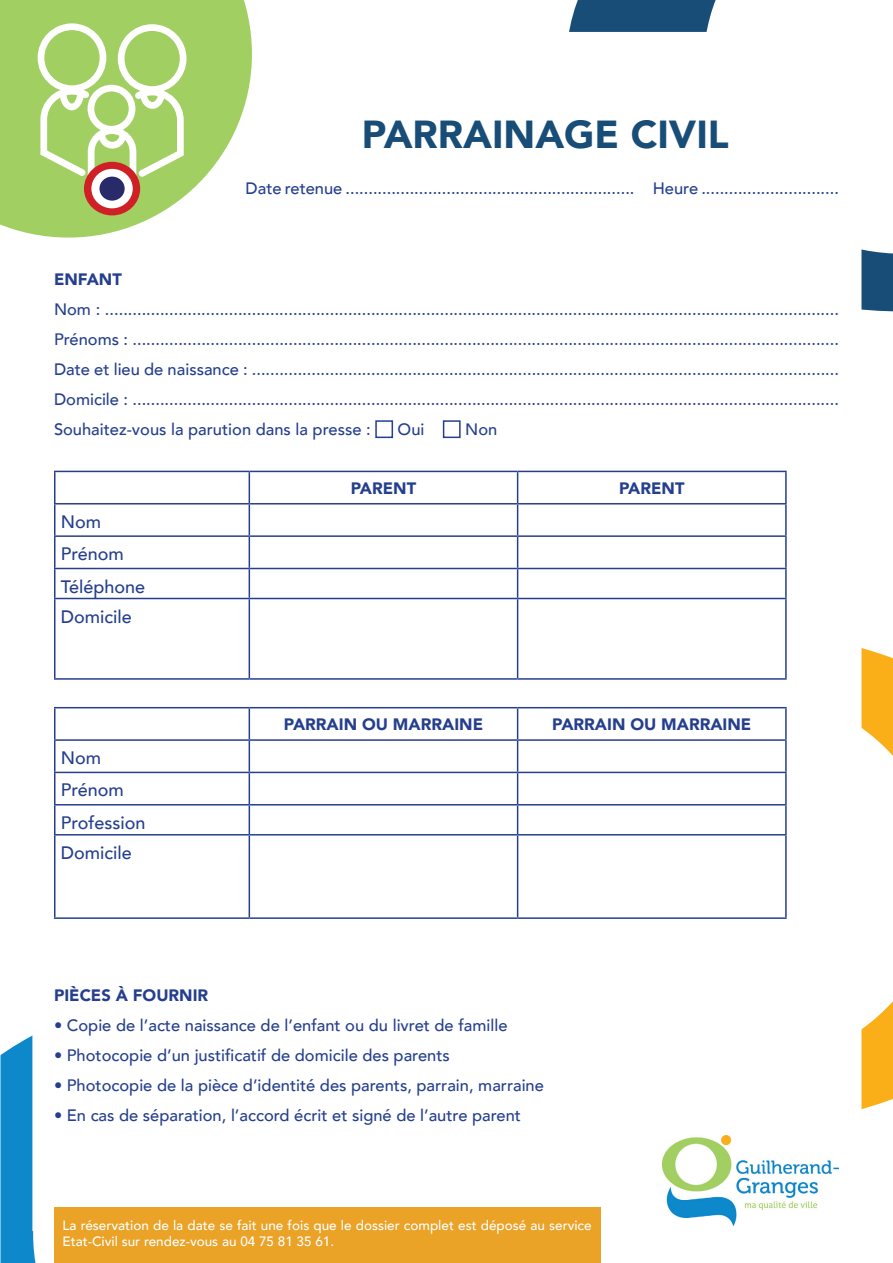
<style>
.page{position:relative;width:893px;height:1263px;background:#fff}
.page>*{position:absolute;margin:0;border:0;box-sizing:border-box;transform-origin:0 0}
.t1{font:900 39px "Avenir";color:#184d77}
.t2{font:500 18px/32.4px "Avenir";color:#253f8e}
.t3{font:500 16.5px/30px "Avenir";color:#253f8e;text-align:justify}
.t4{font:900 16.5px "Avenir";color:#253f8e}
.t5{font:500 13.5px/16.2px "Avenir";color:#fff}
</style>
<div class="page">
<svg style="left:569px;top:0;width:324px;height:311px"></svg>
<svg style="left:0;top:1035px;width:572px;height:228px"></svg>
<svg style="left:402px;top:632px;width:491px;height:493px"></svg>
<img style="left:662px;top:1135px;width:177px;height:91px">
<div style="left:54px;top:1208px;width:546px;height:55px;background:#eaa227"></div>
<svg style="left:0;top:0;width:252px;height:238px;fill:#a2cf62"></svg>
<div style="left:375px;top:420px;width:18px;height:18px;border:2px solid #253f8e"></div>
<div style="left:443px;top:420px;width:18px;height:18px;border:2px solid #253f8e"></div>
<hr style="left:54px;top:471px;width:195px;height:1px;background:#253f8e">
<hr style="left:54px;top:472px;width:2px;height:31px;background:#253f8e">
<hr style="left:249px;top:471px;width:269px;height:1px;background:#253f8e">
<hr style="left:249px;top:472px;width:1px;height:31px;background:#253f8e">
<hr style="left:518px;top:471px;width:269px;height:1px;background:#253f8e">
<hr style="left:517px;top:472px;width:1px;height:31px;background:#253f8e">
<hr style="left:785px;top:472px;width:2px;height:31px;background:#253f8e">
<hr style="left:54px;top:503px;width:195px;height:1px;background:#253f8e">
<hr style="left:54px;top:504px;width:2px;height:31px;background:#253f8e">
<hr style="left:249px;top:503px;width:269px;height:1px;background:#253f8e">
<hr style="left:249px;top:504px;width:1px;height:31px;background:#253f8e">
<hr style="left:518px;top:503px;width:269px;height:1px;background:#253f8e">
<hr style="left:517px;top:504px;width:1px;height:31px;background:#253f8e">
<hr style="left:785px;top:504px;width:2px;height:31px;background:#253f8e">
<hr style="left:54px;top:535px;width:195px;height:2px;background:#253f8e">
<hr style="left:54px;top:537px;width:2px;height:31px;background:#253f8e">
<hr style="left:249px;top:535px;width:269px;height:2px;background:#253f8e">
<hr style="left:249px;top:537px;width:1px;height:31px;background:#253f8e">
<hr style="left:518px;top:535px;width:269px;height:2px;background:#253f8e">
<hr style="left:517px;top:537px;width:1px;height:31px;background:#253f8e">
<hr style="left:785px;top:537px;width:2px;height:31px;background:#253f8e">
<hr style="left:54px;top:568px;width:195px;height:1px;background:#253f8e">
<hr style="left:54px;top:569px;width:2px;height:29px;background:#253f8e">
<hr style="left:249px;top:568px;width:269px;height:1px;background:#253f8e">
<svg style="left:249px;top:569px;width:1px;height:29px"></svg>
<hr style="left:518px;top:568px;width:269px;height:1px;background:#253f8e">
<svg style="left:517px;top:569px;width:1px;height:29px"></svg>
<hr style="left:785px;top:569px;width:2px;height:29px;background:#253f8e">
<hr style="left:54px;top:598px;width:195px;height:1px;background:#253f8e">
<hr style="left:54px;top:599px;width:2px;height:79px;background:#253f8e">
<hr style="left:249px;top:598px;width:269px;height:1px;background:#253f8e">
<hr style="left:249px;top:599px;width:1px;height:79px;background:#253f8e">
<hr style="left:518px;top:598px;width:269px;height:1px;background:#253f8e">
<hr style="left:517px;top:599px;width:1px;height:79px;background:#253f8e">
<hr style="left:785px;top:599px;width:2px;height:79px;background:#253f8e">
<hr style="left:54px;top:678px;width:195px;height:2px;background:#253f8e">
<hr style="left:249px;top:678px;width:269px;height:2px;background:#253f8e">
<hr style="left:518px;top:678px;width:269px;height:2px;background:#253f8e">
<hr style="left:54px;top:707px;width:195px;height:1px;background:#253f8e">
<hr style="left:54px;top:708px;width:2px;height:31px;background:#253f8e">
<hr style="left:249px;top:707px;width:269px;height:1px;background:#253f8e">
<hr style="left:249px;top:708px;width:1px;height:31px;background:#253f8e">
<hr style="left:518px;top:707px;width:269px;height:1px;background:#253f8e">
<hr style="left:517px;top:708px;width:1px;height:31px;background:#253f8e">
<hr style="left:785px;top:708px;width:2px;height:31px;background:#253f8e">
<hr style="left:54px;top:739px;width:195px;height:2px;background:#253f8e">
<hr style="left:54px;top:741px;width:2px;height:31px;background:#253f8e">
<hr style="left:249px;top:739px;width:269px;height:2px;background:#253f8e">
<hr style="left:249px;top:741px;width:1px;height:31px;background:#253f8e">
<hr style="left:518px;top:739px;width:269px;height:2px;background:#253f8e">
<hr style="left:517px;top:741px;width:1px;height:31px;background:#253f8e">
<hr style="left:785px;top:741px;width:2px;height:31px;background:#253f8e">
<hr style="left:54px;top:772px;width:195px;height:1px;background:#253f8e">
<hr style="left:54px;top:773px;width:2px;height:31px;background:#253f8e">
<hr style="left:249px;top:772px;width:269px;height:1px;background:#253f8e">
<hr style="left:249px;top:773px;width:1px;height:31px;background:#253f8e">
<hr style="left:518px;top:772px;width:269px;height:1px;background:#253f8e">
<hr style="left:517px;top:773px;width:1px;height:31px;background:#253f8e">
<hr style="left:785px;top:773px;width:2px;height:31px;background:#253f8e">
<hr style="left:54px;top:804px;width:195px;height:1px;background:#253f8e">
<hr style="left:54px;top:805px;width:2px;height:29px;background:#253f8e">
<hr style="left:249px;top:804px;width:269px;height:1px;background:#253f8e">
<svg style="left:249px;top:805px;width:1px;height:29px"></svg>
<hr style="left:518px;top:804px;width:269px;height:1px;background:#253f8e">
<svg style="left:517px;top:805px;width:1px;height:29px"></svg>
<hr style="left:785px;top:805px;width:2px;height:29px;background:#253f8e">
<hr style="left:54px;top:834px;width:195px;height:1px;background:#253f8e">
<hr style="left:54px;top:835px;width:2px;height:82px;background:#253f8e">
<hr style="left:249px;top:834px;width:269px;height:1px;background:#253f8e">
<hr style="left:249px;top:835px;width:1px;height:82px;background:#253f8e">
<hr style="left:518px;top:834px;width:269px;height:1px;background:#253f8e">
<hr style="left:517px;top:835px;width:1px;height:82px;background:#253f8e">
<hr style="left:785px;top:835px;width:2px;height:82px;background:#253f8e">
<hr style="left:54px;top:917px;width:195px;height:2px;background:#253f8e">
<hr style="left:249px;top:917px;width:269px;height:2px;background:#253f8e">
<hr style="left:518px;top:917px;width:269px;height:2px;background:#253f8e">
<svg style="left:38px;top:23px;width:149px;height:169px"></svg>
<div style="left:84px;top:162px;width:56px;height:53px;background:#cf2026;border-radius:50%"></div>
<div style="left:91px;top:169px;width:42px;height:39px;background:#fff;border-radius:50%"></div>
<div style="left:99px;top:177px;width:26px;height:24px;background:#282a6a;border-radius:50%"></div>
<h1 class="t1" style="left:362px;top:101px;width:368px">PARRAINAGE CIVIL</h1>
<p class="t3" style="left:246px;top:172px;width:595px">Date retenue ............................................................... Heure ..............................</p>
<p class="t4" style="left:54px;top:265px;width:69px">ENFANT</p>
<p class="t3" style="left:54px;top:293px;width:786px">Nom : ................................................................................................................................................................<br>Prénoms : ..........................................................................................................................................................<br>Date et lieu de naissance : ................................................................................................................................<br>Domicile : ..........................................................................................................................................................<br>Souhaitez-vous la parution dans la presse :</p>
<p class="t3" style="left:398px;top:413px;width:28px">Oui</p>
<p class="t3" style="left:465px;top:413px;width:34px">Non</p>
<p class="t2" style="left:61px;top:504px;width:86px">Nom<br>Prénom<br>Téléphone</p>
<p class="t2" style="left:61px;top:599px;width:73px">Domicile</p>
<p class="t2" style="left:61px;top:741px;width:86px">Nom<br>Prénom<br>Profession</p>
<p class="t2" style="left:61px;top:835px;width:73px">Domicile</p>
<p class="t4" style="left:351px;top:474px;width:67px">PARENT</p>
<p class="t4" style="left:619px;top:474px;width:67px">PARENT</p>
<p class="t4" style="left:284px;top:710px;width:201px">PARRAIN OU MARRAINE</p>
<p class="t4" style="left:552px;top:710px;width:201px">PARRAIN OU MARRAINE</p>
<p class="t4" style="left:54px;top:981px;width:156px">PIÈCES À FOURNIR</p>
<p class="t3" style="left:54px;top:1009px;width:455px">• Copie de l’acte naissance de l’enfant ou du livret de famille</p>
<p class="t3" style="left:54px;top:1039px;width:397px">• Photocopie d’un justificatif de domicile des parents</p>
<p class="t3" style="left:54px;top:1069px;width:491px">• Photocopie de la pièce d’identité des parents, parrain, marraine</p>
<p class="t3" style="left:54px;top:1099px;width:469px">• En cas de séparation, l’accord écrit et signé de l’autre parent</p>
<p class="t5" style="left:63px;top:1216px;width:531px">La réservation de la date se fait une fois que le dossier complet est déposé au service<br>Etat-Civil sur rendez-vous au 04 75 81 35 61.</p>
</div>
